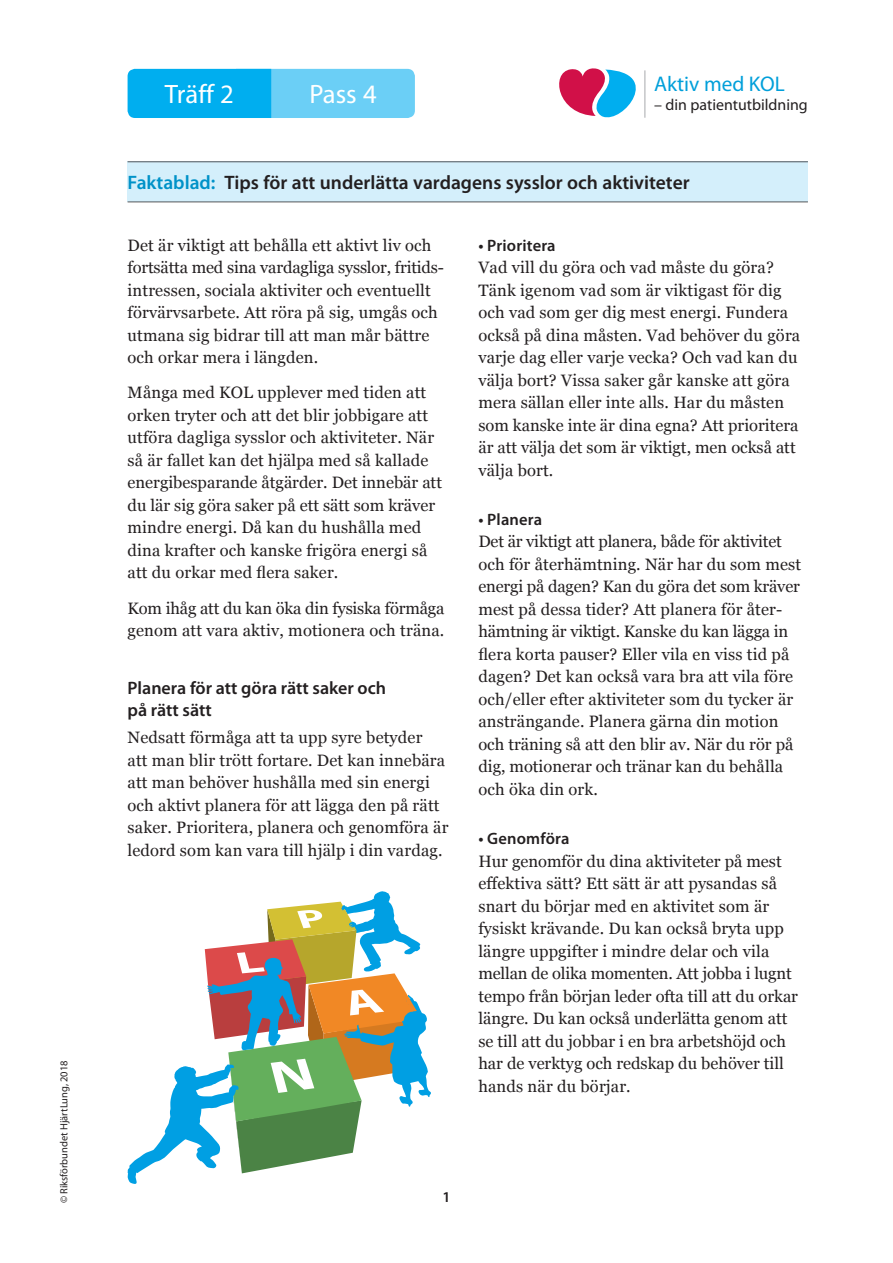
<style>
.page{position:relative;width:893px;height:1263px;background:#fff}
.page>*{position:absolute;margin:0;border:0;box-sizing:border-box;transform-origin:0 0}
.bröd_indrag{font:26.7px "Myriad Pro";color:#fff}
.t1{font:21.3px "Myriad Pro";color:#009fda}
.bröd_indrag-2{font:600 19.5px "Myriad Pro";color:#231f20}
.t2{font:600 18px/22.5px "Myriad Pro";color:#231f20}
.t3{font:16.5px/22.5px "Georgia";letter-spacing:.01em;color:#231f20}
.t4{font:600 16.5px "Myriad Pro";letter-spacing:.01em;color:#231f20}
.t5{font:15.9px "Myriad Pro";color:#231f20}
.t6{font:600 15px "Myriad Pro";color:#231f20}
.t7{font:10.5px "Myriad Pro";color:#231f20}
.s1{color:#0092c8}
</style>
<div class="page">
<div style="left:128px;top:162px;width:680px;height:40px;background:#d4effb"></div>
<div style="left:230px;top:69px;width:185px;height:49px;background:#6bcff6;border-radius:8px"></div>
<div style="left:128px;top:69px;width:143px;height:49px;background:#00aeef"></div>
<hr style="left:128px;top:162px;width:680px;height:1px;background:#231f20">
<hr style="left:128px;top:202px;width:680px;height:1px;background:#231f20">
<svg style="left:128px;top:891px;width:303px;height:293px"></svg>
<svg style="left:559px;top:68px;width:87px;height:50px"></svg>
<hr style="left:644px;top:71px;width:1px;height:46px;background:#a8a9ad">
<p class="t7" style="left:57px;top:1203px;width:145px;rotate:-90deg">© Riksförbundet HjärtLung, 2018</p>
<p class="bröd_indrag" style="left:165px;top:77px;width:70px">Träff 2</p>
<p class="bröd_indrag" style="left:309px;top:78px;width:69px">Pass 4</p>
<p class="t1" style="left:654px;top:71px;width:132px">Aktiv med KOL</p>
<p class="t5" style="left:654px;top:95px;width:155px">– din patientutbildning</p>
<p class="bröd_indrag-2" style="left:128px;top:170px;width:564px"><span class="s1">Faktablad:</span> Tips för att underlätta vardagens sysslor och aktiviteter</p>
<p class="t3" style="left:128px;top:233px;width:318px">Det är viktigt att behålla ett aktivt liv och fortsätta med sina vardagliga sysslor, fritids&shy;intressen, sociala aktiviter och eventuellt förvärvsarbete. Att röra på sig, umgås och utmana sig bidrar till att man mår bättre och orkar mera i längden.</p>
<p class="t3" style="left:128px;top:381px;width:316px">Många med KOL upplever med tiden att orken tryter och att det blir jobbigare att utföra dagliga sysslor och aktiviteter. När så är fallet kan det hjälpa med så kallade energibesparande åtgärder. Det innebär att du lär sig göra saker på ett sätt som kräver mindre energi. Då kan du hushålla med dina krafter och kanske frigöra energi så att du orkar med flera saker.</p>
<p class="t3" style="left:128px;top:596px;width:318px">Kom ihåg att du kan öka din fysiska förmåga genom att vara aktiv, motionera och träna.</p>
<p class="t2" style="left:128px;top:676px;width:260px">Planera för att göra rätt saker och på rätt sätt</p>
<p class="t3" style="left:128px;top:725px;width:322px">Nedsatt förmåga att ta upp syre betyder<br>att man blir trött fortare. Det kan innebära att man behöver hushålla med sin energi och aktivt planera för att lägga den på rätt saker. Prioritera, planera och genomföra är ledord som kan vara till hjälp i din vardag.</p>
<p class="t4" style="left:478px;top:234px;width:79px">• Prioritera</p>
<p class="t3" style="left:478px;top:255px;width:323px">Vad vill du göra och vad måste du göra?<br>Tänk igenom vad som är viktigast för dig och vad som ger dig mest energi. Fundera också på dina måsten. Vad behöver du göra varje dag eller varje vecka? Och vad kan du välja bort? Vissa saker går kanske att göra mera sällan eller inte alls. Har du måsten som kanske inte är dina egna? Att prioritera är att välja det som är viktigt, men också att välja bort.</p>
<p class="t4" style="left:478px;top:509px;width:65px">• Planera</p>
<p class="t3" style="left:478px;top:530px;width:324px">Det är viktigt att planera, både för aktivitet och för återhämtning. När har du som mest energi på dagen? Kan du göra det som kräver mest på dessa tider? Att planera för åter&shy;hämtning är viktigt. Kanske du kan lägga in flera korta pauser? Eller vila en viss tid på dagen? Det kan också vara bra att vila före och/eller efter aktiviteter som du tycker är ansträngande. Planera gärna din motion och träning så att den blir av. När du rör på dig, motionerar och tränar kan du behålla och öka din ork.</p>
<p class="t4" style="left:478px;top:828px;width:93px">• Genomföra</p>
<p class="t3" style="left:478px;top:849px;width:321px">Hur genomför du dina aktiviteter på mest effektiva sätt? Ett sätt är att pysandas så snart du börjar med en aktivitet som är fysiskt krävande. Du kan också bryta upp längre uppgifter i mindre delar och vila mellan de olika momenten. Att jobba i lugnt tempo från början leder ofta till att du orkar längre. Du kan också underlätta genom att se till att du jobbar i en bra arbetshöjd och har de verktyg och redskap du behöver till hands när du börjar.</p>
<p class="t6" style="left:442px;top:1187px;width:10px">1</p>
</div>
